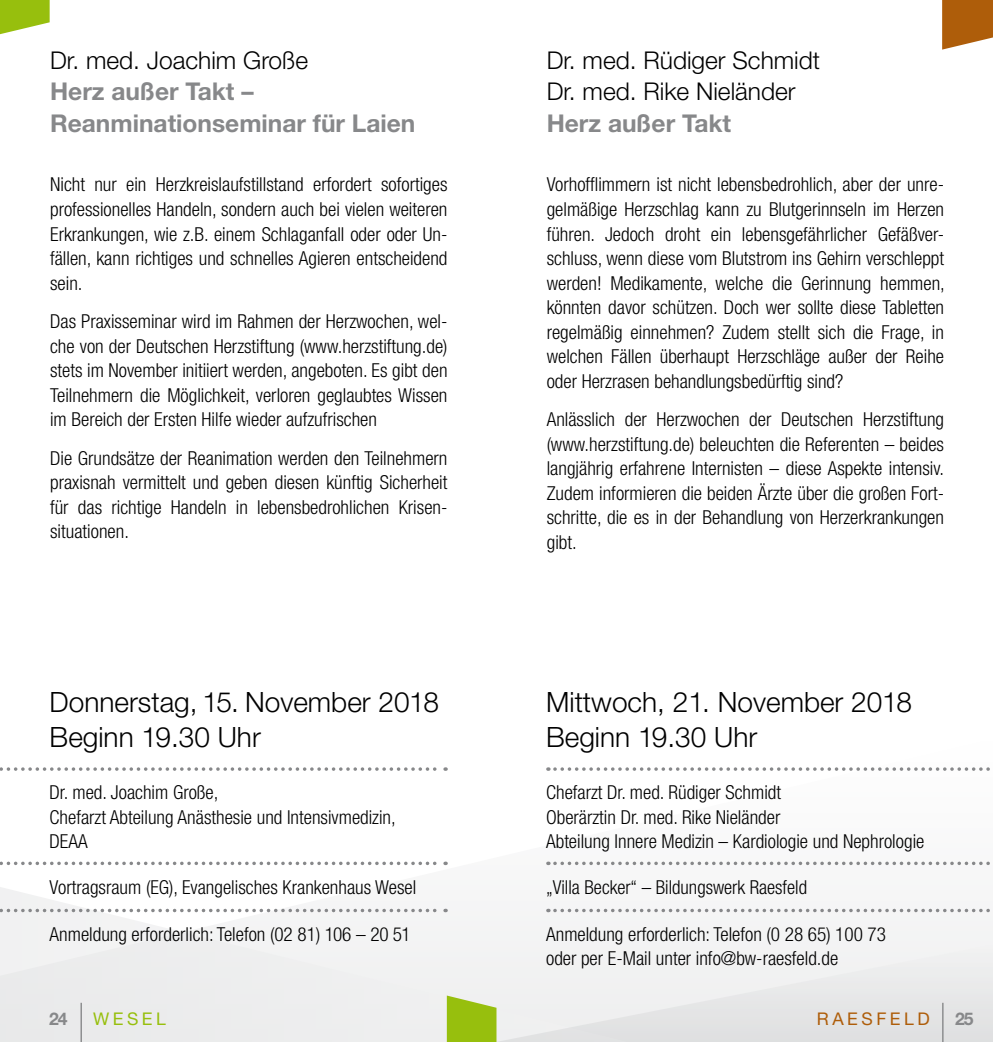
<style>
.page{position:relative;width:993px;height:1042px;background:#fff}
.page>*{position:absolute;margin:0;border:0;box-sizing:border-box;transform-origin:0 0}
.t1{font:300 28px/35px "Helvetica Neue";color:#000}
.t2{font:300 24.5px/31.5px "Helvetica Neue";color:#000}
.t3{font:700 24.5px/31.5px "Helvetica Neue";color:#87888a}
.t4{font:300 condensed 19.25px/24.5px "Helvetica Neue";color:#000;text-align:justify}
.t5{font:17.5px "Helvetica Neue";letter-spacing:.2em;color:#ae5d0a}
.t6{font:17.5px "Helvetica Neue";letter-spacing:.2em;color:#97bf0d}
.t7{font:700 17.5px "Helvetica Neue";color:#87888a}
</style>
<div class="page">
<svg style="left:0;top:887px;width:992px;height:155px"></svg>
<svg style="left:422px;top:941px;width:570px;height:101px"></svg>
<svg style="left:942px;top:0;width:50px;height:50px;background:#b87129"></svg>
<svg style="left:0;top:0;width:50px;height:34px"></svg>
<svg style="left:554px;top:767px;width:436px;height:4px"></svg>
<svg style="left:554px;top:861px;width:436px;height:4px"></svg>
<svg style="left:554px;top:909px;width:438px;height:3px"></svg>
<svg style="left:0;top:767px;width:446px;height:4px"></svg>
<svg style="left:0;top:861px;width:446px;height:4px"></svg>
<svg style="left:0;top:909px;width:446px;height:3px"></svg>
<hr style="left:941px;top:1003px;width:2px;height:39px;background:#87888a">
<hr style="left:80px;top:1003px;width:2px;height:39px;background:#87888a">
<svg style="left:446px;top:995px;width:50px;height:47px;background:#a4c630"></svg>
<p class="t2" style="left:50px;top:44px;width:259px">Dr. med. Joachim Große</p>
<p class="t3" style="left:50px;top:75px;width:367px">Herz außer Takt –<br>Reanminationseminar für Laien</p>
<p class="t4" style="left:50px;top:172px;width:399px">Nicht nur ein Herzkreislaufstillstand erfordert sofortiges professionelles Handeln, sondern auch bei vielen weiteren Erkrankungen, wie z.B. einem Schlaganfall oder oder Un&shy;fällen, kann richtiges und schnelles Agieren entscheidend sein.</p>
<p class="t4" style="left:50px;top:309px;width:399px">Das Praxisseminar wird im Rahmen der Herzwochen, wel&shy;che von der Deutschen Herzstiftung (www.herzstiftung.de) stets im November initiiert werden, angeboten. Es gibt den Teilnehmern die Möglichkeit, verloren geglaubtes Wissen im Bereich der Ersten Hilfe wieder aufzufrischen</p>
<p class="t4" style="left:50px;top:445px;width:399px">Die Grundsätze der Reanimation werden den Teilnehmern praxisnah vermittelt und geben diesen künftig Sicherheit für das richtige Handeln in lebensbedrohlichen Krisen&shy;situationen.</p>
<h1 class="t1" style="left:50px;top:684px;width:391px">Donnerstag, 15. November 2018<br>Beginn 19.30 Uhr</h1>
<p class="t4" style="left:50px;top:780px;width:347px;text-align:left">Dr. med. Joachim Große,<br>Chefarzt Abteilung Anästhesie und Intensivmedizin,<br>DEAA</p>
<p class="t4" style="left:50px;top:874px;width:368px">Vortragsraum (EG), Evangelisches Krankenhaus Wesel</p>
<p class="t4" style="left:50px;top:921px;width:362px">Anmeldung erforderlich: Telefon (02 81) 106 – 20 51</p>
<p class="t2" style="left:546px;top:44px;width:275px">Dr. med. Rüdiger Schmidt<br>Dr. med. Rike Nieländer</p>
<p class="t3" style="left:546px;top:107px;width:186px">Herz außer Takt</p>
<p class="t4" style="left:546px;top:172px;width:399px">Vorhofflimmern ist nicht lebensbedrohlich, aber der unre&shy;gelmäßige Herzschlag kann zu Blutgerinnseln im Herzen führen. Jedoch droht ein lebensgefährlicher Gefäßver&shy;schluss, wenn diese vom Blutstrom ins Gehirn verschleppt werden! Medikamente, welche die Gerinnung hemmen, könnten davor schützen. Doch wer sollte diese Tabletten regelmäßig einnehmen? Zudem stellt sich die Frage, in welchen Fällen überhaupt Herzschläge außer der Reihe oder Herzrasen behandlungsbedürftig sind?</p>
<p class="t4" style="left:546px;top:407px;width:399px">Anlässlich der Herzwochen der Deutschen Herzstiftung (www.herzstiftung.de) beleuchten die Referenten – beides langjährig erfahrene Internisten – diese Aspekte intensiv.<br>Zudem informieren die beiden Ärzte über die großen Fort&shy;schritte, die es in der Behandlung von Herzerkrankungen gibt.</p>
<h1 class="t1" style="left:546px;top:684px;width:367px">Mittwoch, 21. November 2018<br>Beginn 19.30 Uhr</h1>
<p class="t4" style="left:546px;top:780px;width:379px;text-align:left">Chefarzt Dr. med. Rüdiger Schmidt<br>Oberärztin Dr. med. Rike Nieländer<br>Abteilung Innere Medizin – Kardiologie und Nephrologie</p>
<p class="t4" style="left:546px;top:874px;width:262px">„Villa Becker“ – Bildungswerk Raesfeld</p>
<p class="t4" style="left:546px;top:921px;width:341px">Anmeldung erforderlich: Telefon (0 28 65) 100 73 oder per E-Mail unter info@bw-raesfeld.de</p>
<p class="t7" style="left:49px;top:1007px;width:20px">24</p>
<p class="t6" style="left:93px;top:1008px;width:74px">WESEL</p>
<p class="t5" style="left:816px;top:1008px;width:114px">RAESFELD</p>
<p class="t7" style="left:954px;top:1007px;width:20px">25</p>
</div>
